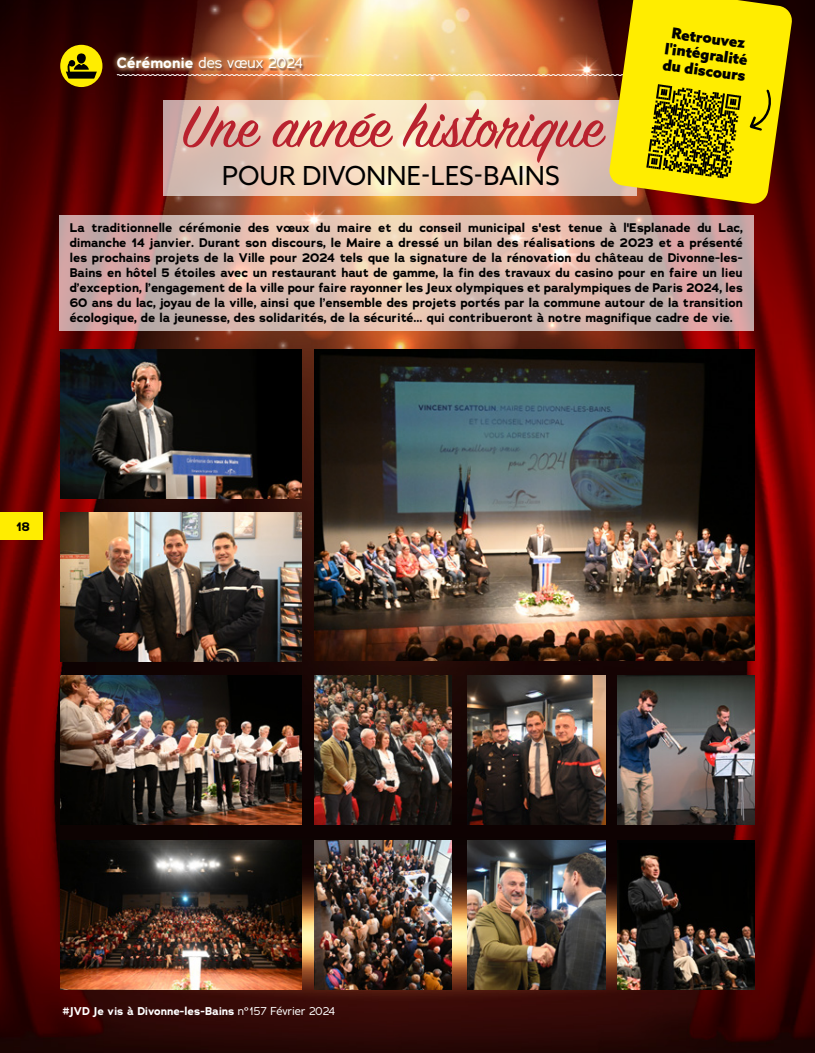
<style>
.page{position:relative;width:815px;height:1053px;background:#fff}
.page>*{position:absolute;margin:0;border:0;box-sizing:border-box;transform-origin:0 0}
.t1{font:65px "Sign Painter House Script";color:#b9222e}
.t2{font:26.25px "Azo Sans";color:#000}
.t3{font:900 15px/16.2px "Azo Sans";color:#000;text-align:center}
.t4{font:15px "Adrianna";color:#fff}
.t5{font:700 12.5px/15px "Adrianna";color:#000;text-align:justify}
.t6{font:700 11.25px "Adrianna";color:#fff}
.s1{font-weight:700}
.s2{font-weight:400}
</style>
<div class="page">
<img style="left:0;top:623px;width:237px;height:429px">
<img style="left:237px;top:623px;width:500px;height:429px">
<img style="left:737px;top:0;width:78px;height:1052px">
<img style="left:0;top:117px;width:237px;height:506px">
<img style="left:237px;top:196px;width:501px;height:427px">
<img style="left:0;top:0;width:608px;height:117px">
<div style="left:0;top:512px;width:43px;height:28px;background:#ffed00"></div>
<div style="left:60px;top:45px;width:42px;height:42px;background:#ffed00;border-radius:50%"></div>
<svg style="left:116px;top:74px;width:492px;height:2px"></svg>
<svg style="left:66px;top:53px;width:31px;height:26px"></svg>
<svg style="left:163px;top:100px;width:445px;height:96px"></svg>
<svg style="left:59px;top:215px;width:695px;height:115px"></svg>
<img style="left:111px;top:51px;width:197px;height:23px">
<svg style="left:608px;top:0;width:185px;height:205px;fill:#ffed00"></svg>
<svg style="left:646px;top:84px;width:95px;height:94px"></svg>
<svg style="left:750px;top:90px;width:25px;height:41px"></svg>
<img style="left:60px;top:350px;width:241px;height:148px">
<img style="left:60px;top:512px;width:241px;height:149px">
<img style="left:60px;top:675px;width:241px;height:149px">
<img style="left:60px;top:840px;width:241px;height:149px">
<img style="left:314px;top:350px;width:441px;height:310px">
<img style="left:468px;top:675px;width:137px;height:149px">
<img style="left:617px;top:675px;width:138px;height:149px">
<img style="left:468px;top:840px;width:137px;height:149px">
<div style="left:617px;top:840px;width:138px;height:149px;background:#020202"></div>
<img style="left:617px;top:855px;width:138px;height:134px">
<img style="left:314px;top:675px;width:138px;height:149px">
<img style="left:314px;top:840px;width:138px;height:149px">
<p class="t4" style="left:117px;top:53px;width:188px"><span class="s1">Cérémonie</span> des vœux 2024</p>
<p class="t3" style="left:668px;top:24px;width:85px;rotate:8deg">Retrouvez l'intégralité du discours</p>
<h1 class="t1" style="left:183px;top:96px;width:422px">Une année historique</h1>
<h2 class="t2" style="left:222px;top:158px;width:339px">POUR DIVONNE-LES-BAINS</h2>
<p class="t5" style="left:70px;top:220px;width:675px">La traditionnelle cérémonie des vœux du maire et du conseil municipal s'est tenue à l'Esplanade du Lac, dimanche 14 janvier. Durant son discours, le Maire a dressé un bilan des réalisations de 2023 et a présenté les prochains projets de la Ville pour 2024 tels que la signature de la rénovation du château de Divonne-les-Bains en hôtel 5 étoiles avec un restaurant haut de gamme, la fin des travaux du casino pour en faire un lieu d’exception, l’engagement de la ville pour faire rayonner les Jeux olympiques et paralympiques de Paris 2024, les 60 ans du lac, joyau de la ville, ainsi que l’ensemble des projets portés par la commune autour de la transition écologique, de la jeunesse, des solidarités, de la sécurité... qui contribueront à notre magnifique cadre de vie.</p>
<p class="t5" style="left:16px;top:519px;width:15px">18</p>
<p class="t6" style="left:62px;top:1003px;width:274px">#JVD Je vis à Divonne-les-Bains <span class="s2">n°157 Février 2024</span></p>
</div>
